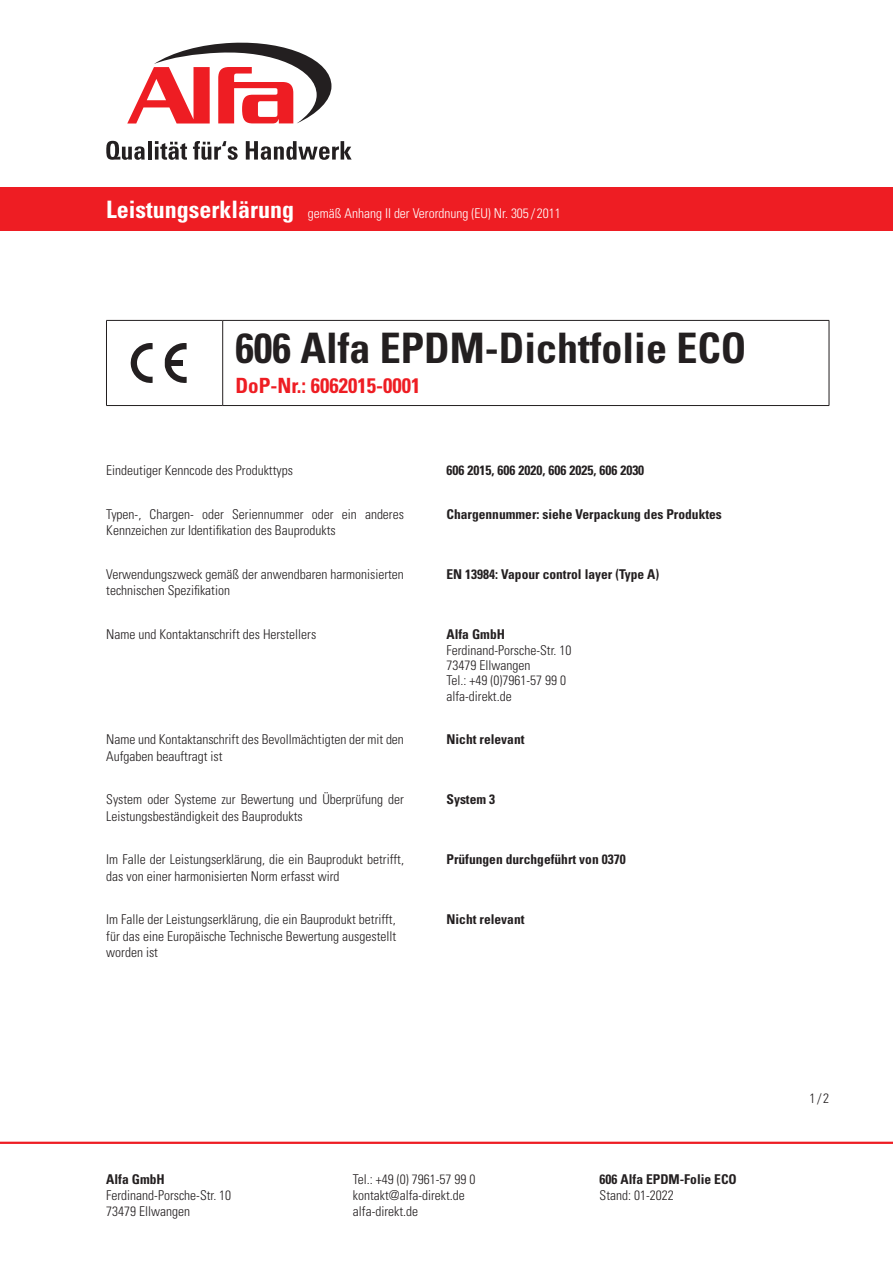
<style>
.page{position:relative;width:893px;height:1263px;background:#fff}
.page>*{position:absolute;margin:0;border:0;box-sizing:border-box;transform-origin:0 0}
.t1{font:700 condensed 42px "Univers LT Std";color:#231f20}
.t2{font:700 condensed 21px "Univers LT Std";color:#ee1d23}
.t3{font:300 condensed 13.5px/16.2px "Univers LT Std";color:#231f20}
.t4{font:700 condensed 13.5px "Univers LT Std";color:#231f20}
.t5{font:300 condensed 13.5px "Univers LT Std";color:#fff}
.s1{font-weight:700;font-size:24px}
</style>
<div class="page">
<hr style="left:0;top:1142px;width:893px;height:2px;background:#ee1d23">
<div style="left:0;top:187px;width:893px;height:44px;background:#ee1d23"></div>
<svg style="left:106px;top:141px;width:39px;height:19px"></svg>
<hr style="left:148px;top:141px;width:3px;height:19px;background:#231f20">
<svg style="left:155px;top:141px;width:32px;height:19px"></svg>
<svg style="left:193px;top:141px;width:45px;height:19px"></svg>
<svg style="left:246px;top:141px;width:106px;height:19px"></svg>
<svg style="left:127px;top:43px;width:205px;height:81px"></svg>
<hr style="left:106px;top:320px;width:117px;height:1px;background:#231f20">
<hr style="left:106px;top:321px;width:1px;height:84px;background:#231f20">
<hr style="left:223px;top:320px;width:606px;height:1px;background:#231f20">
<hr style="left:222px;top:321px;width:1px;height:84px;background:#231f20">
<hr style="left:829px;top:321px;width:1px;height:84px;background:#231f20">
<hr style="left:106px;top:405px;width:117px;height:1px;background:#231f20">
<hr style="left:223px;top:405px;width:606px;height:1px;background:#231f20">
<svg style="left:131px;top:343px;width:56px;height:40px"></svg>
<div style="left:169px;top:360px;width:14px;height:6px;background:#231f20"></div>
<p class="t5" style="left:106px;top:205px;width:456px"><span class="s1">Leistungserklärung</span> gemäß Anhang II der Verordnung (EU) Nr. 305 / 2011</p>
<h1 class="t1" style="left:235px;top:323px;width:512px">606 Alfa EPDM-Dichtfolie ECO</h1>
<h2 class="t2" style="left:235px;top:373px;width:187px">DoP-Nr.: 6062015-0001</h2>
<p class="t3" style="left:106px;top:463px;width:188px">Eindeutiger Kenncode des Produkttyps</p>
<p class="t4" style="left:446px;top:462px;width:199px">606 2015, 606 2020, 606 2025, 606 2030</p>
<p class="t3" style="left:106px;top:506px;width:299px">Typen-, Chargen- oder Seriennummer oder ein anderes<br>Kennzeichen zur Identifikation des Bauprodukts</p>
<p class="t4" style="left:446px;top:506px;width:277px">Chargennummer: siehe Verpackung des Produktes</p>
<p class="t3" style="left:106px;top:566px;width:299px">Verwendungszweck gemäß der anwendbaren harmonisierten technischen Spezifikation</p>
<p class="t4" style="left:446px;top:566px;width:214px">EN 13984: Vapour control layer (Type A)</p>
<p class="t3" style="left:106px;top:626px;width:211px">Name und Kontaktanschrift des Herstellers</p>
<p class="t4" style="left:446px;top:626px;width:60px">Alfa GmbH</p>
<p class="t3" style="left:446px;top:642px;width:126px;line-height:15.3px">Ferdinand-Porsche-Str. 10<br>73479 Ellwangen<br>Tel.: +49 (0)7961-57 99 0 alfa-direkt.de</p>
<p class="t3" style="left:106px;top:732px;width:299px">Name und Kontaktanschrift des Bevollmächtigten der mit den<br>Aufgaben beauftragt ist</p>
<p class="t4" style="left:446px;top:731px;width:80px">Nicht relevant</p>
<p class="t3" style="left:106px;top:792px;width:299px">System oder Systeme zur Bewertung und Überprüfung der<br>Leistungsbeständigkeit des Bauprodukts</p>
<p class="t4" style="left:446px;top:791px;width:50px">System 3</p>
<p class="t3" style="left:106px;top:852px;width:299px">Im Falle der Leistungserklärung, die ein Bauprodukt betrifft, das von einer harmonisierten Norm erfasst wird</p>
<p class="t4" style="left:446px;top:851px;width:181px">Prüfungen durchgeführt von 0370</p>
<p class="t3" style="left:106px;top:912px;width:291px;text-align:justify">Im Falle der Leistungserklärung, die ein Bauprodukt betrifft, für das eine Europäische Technische Bewertung ausgestellt worden ist</p>
<p class="t4" style="left:446px;top:911px;width:80px">Nicht relevant</p>
<p class="t4" style="left:106px;top:1171px;width:60px">Alfa GmbH</p>
<p class="t3" style="left:106px;top:1187px;width:126px">Ferdinand-Porsche-Str. 10<br>73479 Ellwangen</p>
<p class="t3" style="left:353px;top:1171px;width:124px">Tel.: +49 (0) 7961-57 99 0 kontakt@alfa-direkt.de alfa-direkt.de</p>
<p class="t4" style="left:600px;top:1171px;width:139px">606 Alfa EPDM-Folie ECO</p>
<p class="t3" style="left:600px;top:1187px;width:76px">Stand: 01-2022</p>
<p class="t3" style="left:809px;top:1090px;width:21px">1/2</p>
</div>
